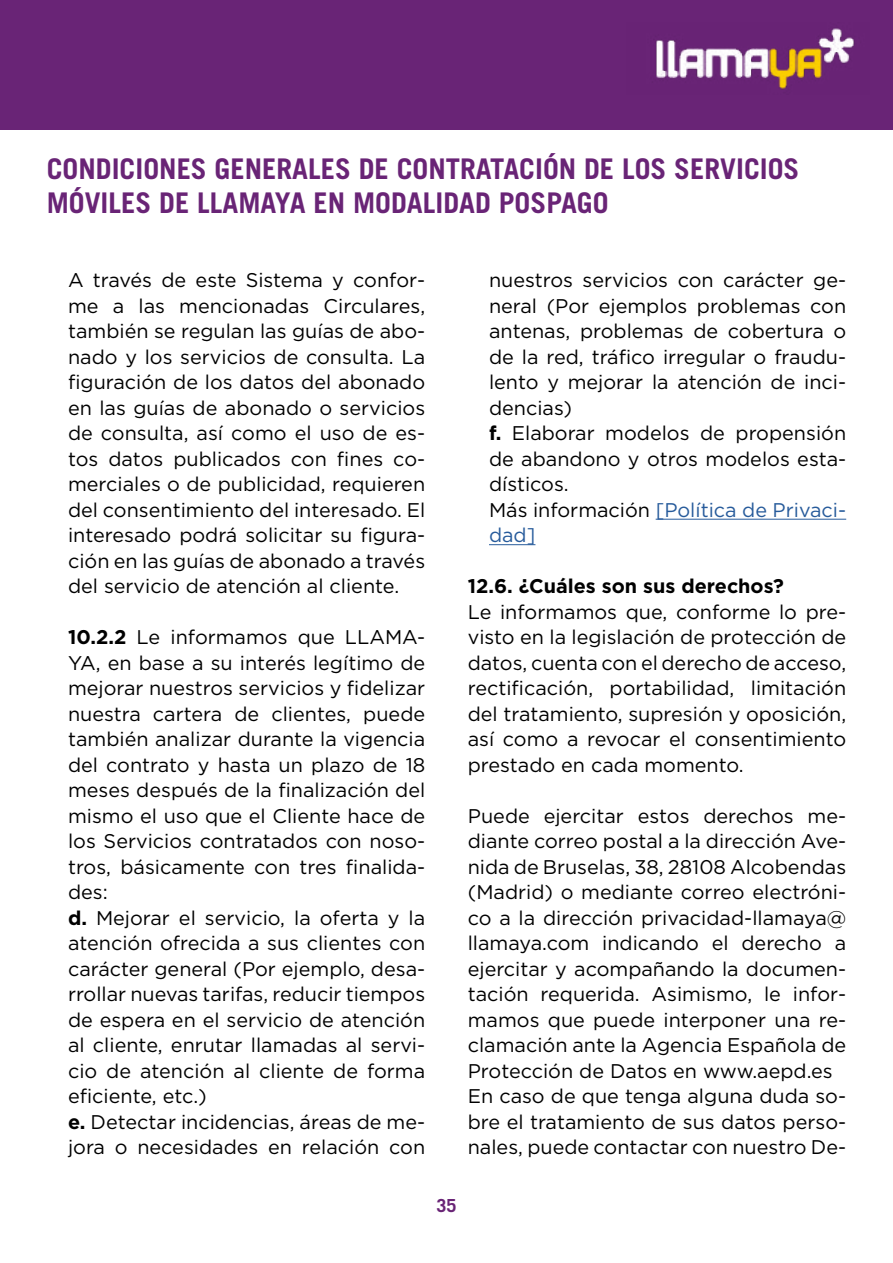
<style>
.page{position:relative;width:893px;height:1263px;background:#fff}
.page>*{position:absolute;margin:0;border:0;box-sizing:border-box;transform-origin:0 0}
.t1{font:700 28.5px/34.2px "Trade Gothic LT Std";color:#692476}
.t2{font:19.8px/25.5px "Gotham";color:#000}
.t3{font:700 19.8px "Gotham";color:#000}
.t4{font:700 18px "Trade Gothic LT Std";color:#692476}
.s1{font-weight:700}
.s2{color:#275b9b}
</style>
<div class="page">
<div style="left:0;top:0;width:893px;height:130px;background:#692476"></div>
<img style="left:656px;top:28px;width:198px;height:61px">
<hr style="left:656px;top:519px;width:190px;height:1px;background:#275b9b">
<hr style="left:489px;top:544px;width:46px;height:1px;background:#275b9b">
<h1 class="t1" style="left:47px;top:151px;width:754px">CONDICIONES GENERALES DE CONTRATACIÓN DE LOS SERVICIOS<br>MÓVILES DE LLAMAYA EN MODALIDAD POSPAGO</h1>
<p class="t2" style="left:68px;top:267px;width:359px;text-align:justify">A través de este Sistema y confor&shy;me a las mencionadas Circulares, también se regulan las guías de abo&shy;nado y los servicios de consulta. La figuración de los datos del abonado en las guías de abonado o servicios de consulta, así como el uso de es&shy;tos datos publicados con fines co&shy;merciales o de publicidad, requieren del consentimiento del interesado. El interesado podrá solicitar su figura&shy;ción en las guías de abonado a través del servicio de atención al cliente.</p>
<p class="t2" style="left:68px;top:624px;width:359px"><span class="s1">10.2.2</span> Le informamos que LLAMA-YA, en base a su interés legítimo de mejorar nuestros servicios y fidelizar nuestra cartera de clientes, puede también analizar durante la vigencia del contrato y hasta un plazo de 18 meses después de la finalización del mismo el uso que el Cliente hace de los Servicios contratados con noso&shy;tros, básicamente con tres finalida&shy;des:<br><span class="s1">d.</span> Mejorar el servicio, la oferta y la atención ofrecida a sus clientes con carácter general (Por ejemplo, desa&shy;rrollar nuevas tarifas, reducir tiempos de espera en el servicio de atención al cliente, enrutar llamadas al servi&shy;cio de atención al cliente de forma eficiente, etc.)<br><span class="s1">e.</span> Detectar incidencias, áreas de me&shy;jora o necesidades en relación con</p>
<p class="t2" style="left:489px;top:267px;width:359px">nuestros servicios con carácter ge&shy;neral (Por ejemplos problemas con antenas, problemas de cobertura o de la red, tráfico irregular o fraudu&shy;lento y mejorar la atención de inci&shy;dencias)<br><span class="s1">f.</span> Elaborar modelos de propensión de abandono y otros modelos esta&shy;dísticos.<br>Más información <span class="s2">[Política de Privaci&shy;dad]</span></p>
<p class="t3" style="left:468px;top:575px;width:318px">12.6. ¿Cuáles son sus derechos?</p>
<p class="t2" style="left:468px;top:598px;width:380px;text-align:justify">Le informamos que, conforme lo pre&shy;visto en la legislación de protección de datos, cuenta con el derecho de acceso, rectificación, portabilidad, limitación del tratamiento, supresión y oposición, así como a revocar el consentimiento prestado en cada momento.</p>
<p class="t2" style="left:468px;top:802px;width:380px">Puede ejercitar estos derechos me&shy;diante correo postal a la dirección Ave&shy;nida de Bruselas, 38, 28108 Alcobendas (Madrid) o mediante correo electróni&shy;co a la dirección privacidad-llamaya@ llamaya.com indicando el derecho a ejercitar y acompañando la documen&shy;tación requerida. Asimismo, le infor&shy;mamos que puede interponer una re&shy;clamación ante la Agencia Española de Protección de Datos en www.aepd.es En caso de que tenga alguna duda so&shy;bre el tratamiento de sus datos perso&shy;nales, puede contactar con nuestro De-</p>
<p class="t4" style="left:436px;top:1194px;width:22px">35</p>
</div>
